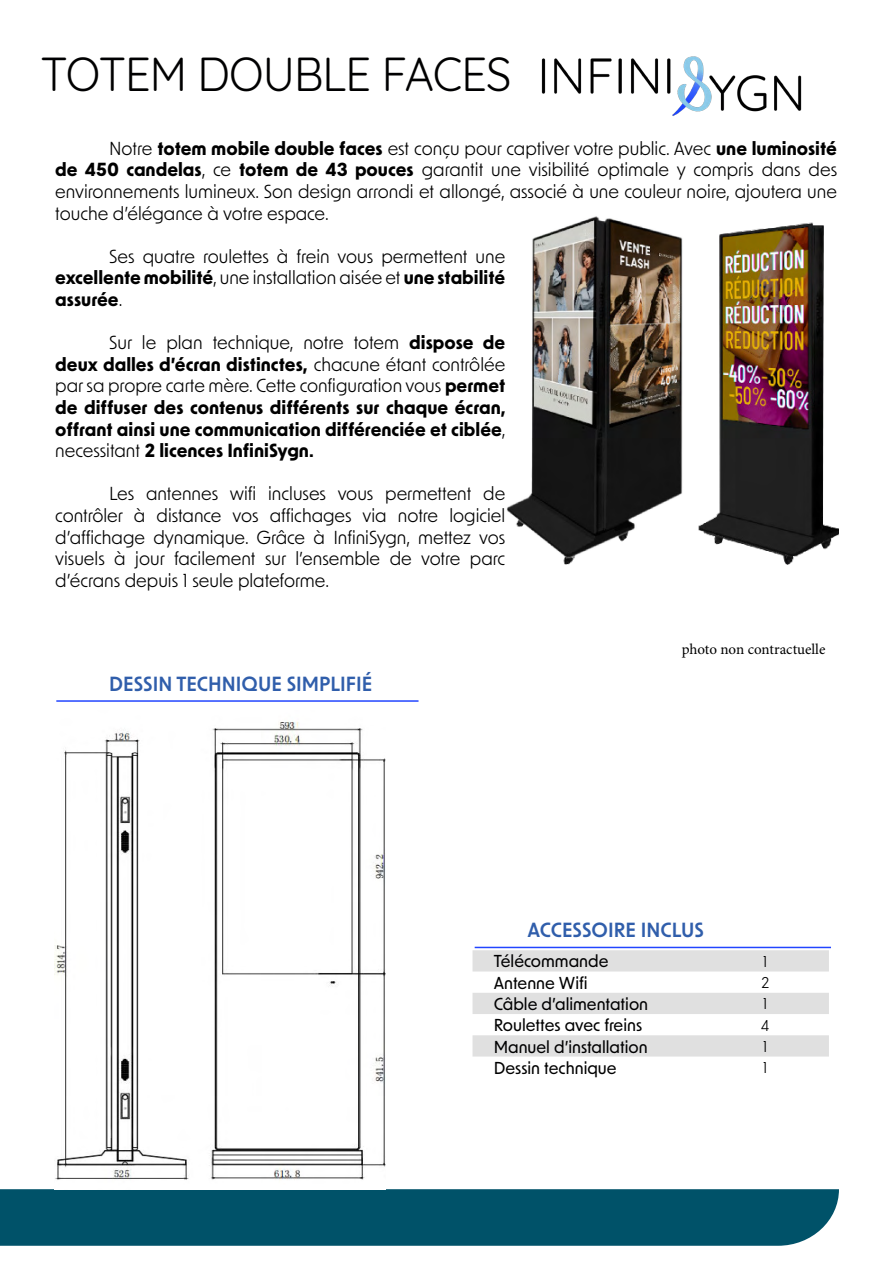
<style>
.page{position:relative;width:893px;height:1263px;background:#fff}
.page>*{position:absolute;margin:0;border:0;box-sizing:border-box;transform-origin:0 0}
.t1{font:46.5px "Quicksand";letter-spacing:-.02em;color:#000001}
.t2{font:600 19.5px "New Order";color:#305eab}
.t3{font:18px/21.6px "New Order";color:#000;text-align:justify}
.t4{font:700 18px/21.6px "New Order";color:#000;text-align:justify}
.t5{font:500 16.5px "New Order";color:#000001}
.t6{font:15px "Minion Pro";letter-spacing:-.005em;color:#000}
.t7{font:15px "New Order";color:#000001}
.s1{font-weight:700}
.s2{font-weight:400}
</style>
<div class="page">
<div style="left:0;top:1189px;width:839px;height:57px;background:#005269"></div>
<img style="left:506px;top:216px;width:333px;height:348px">
<img style="left:541px;top:56px;width:261px;height:60px">
<svg style="left:472px;top:950px;width:357px;height:106px"></svg>
<hr style="left:475px;top:947px;width:356px;height:1px;background:#2245ff">
<hr style="left:56px;top:700px;width:363px;height:2px;background:#2245ff">
<img style="left:54px;top:721px;width:331px;height:459px">
<p class="t1" style="left:40px;top:38px;width:473px">TOTEM DOUBLE FACES</p>
<p class="t3" style="left:55px;top:137px;width:783px;text-indent:54px">Notre <span class="s1">totem mobile double faces</span> est conçu pour captiver votre public. Avec <span class="s1">une luminosité de 450 candelas</span>, ce <span class="s1">totem de 43 pouces</span> garantit une visibilité optimale y compris dans des environnements lumineux. Son design arrondi et allongé, associé à une couleur noire, ajoutera une touche d’élégance à votre espace.</p>
<p class="t3" style="left:55px;top:245px;width:452px;text-indent:54px">Ses quatre roulettes à frein vous permettent une <span class="s1">excellente mobilité</span>, une installation aisée et <span class="s1">une stabilité assurée</span>.</p>
<p class="t4" style="left:55px;top:331px;width:452px;text-indent:54px"><span class="s2">Sur le plan technique, notre totem</span> dispose de deux dalles d’écran distinctes, <span class="s2">chacune étant contrôlée par sa propre carte mère. Cette configuration vous</span> permet de diffuser des contenus différents sur chaque écran, offrant ainsi une communication différenciée et ciblée<span class="s2">, necessitant</span> 2 licences InfiniSygn.</p>
<p class="t3" style="left:55px;top:482px;width:452px;text-indent:54px">Les antennes wifi incluses vous permettent de contrôler à distance vos affichages via notre logiciel d’affichage dynamique. Grâce à InfiniSygn, mettez vos visuels à jour facilement sur l’ensemble de votre parc d’écrans depuis 1 seule plateforme.</p>
<p class="t2" style="left:109px;top:671px;width:265px">DESSIN TECHNIQUE SIMPLIFIÉ</p>
<p class="t6" style="left:682px;top:640px;width:145px">photo non contractuelle</p>
<p class="t2" style="left:528px;top:917px;width:178px">ACCESSOIRE INCLUS</p>
<p class="t5" style="left:494px;top:951px;width:116px">Télécommande</p>
<p class="t7" style="left:763px;top:952px;width:6px">1</p>
<p class="t5" style="left:494px;top:972px;width:95px">Antenne Wifi</p>
<p class="t7" style="left:761px;top:973px;width:9px">2</p>
<p class="t5" style="left:494px;top:993px;width:156px">Câble d’alimentation</p>
<p class="t7" style="left:763px;top:994px;width:6px">1</p>
<p class="t5" style="left:494px;top:1014px;width:150px">Roulettes avec freins</p>
<p class="t7" style="left:761px;top:1015px;width:10px">4</p>
<p class="t5" style="left:494px;top:1036px;width:155px">Manuel d’installation</p>
<p class="t7" style="left:763px;top:1037px;width:6px">1</p>
<p class="t5" style="left:494px;top:1057px;width:124px">Dessin technique</p>
<p class="t7" style="left:763px;top:1058px;width:6px">1</p>
</div>
